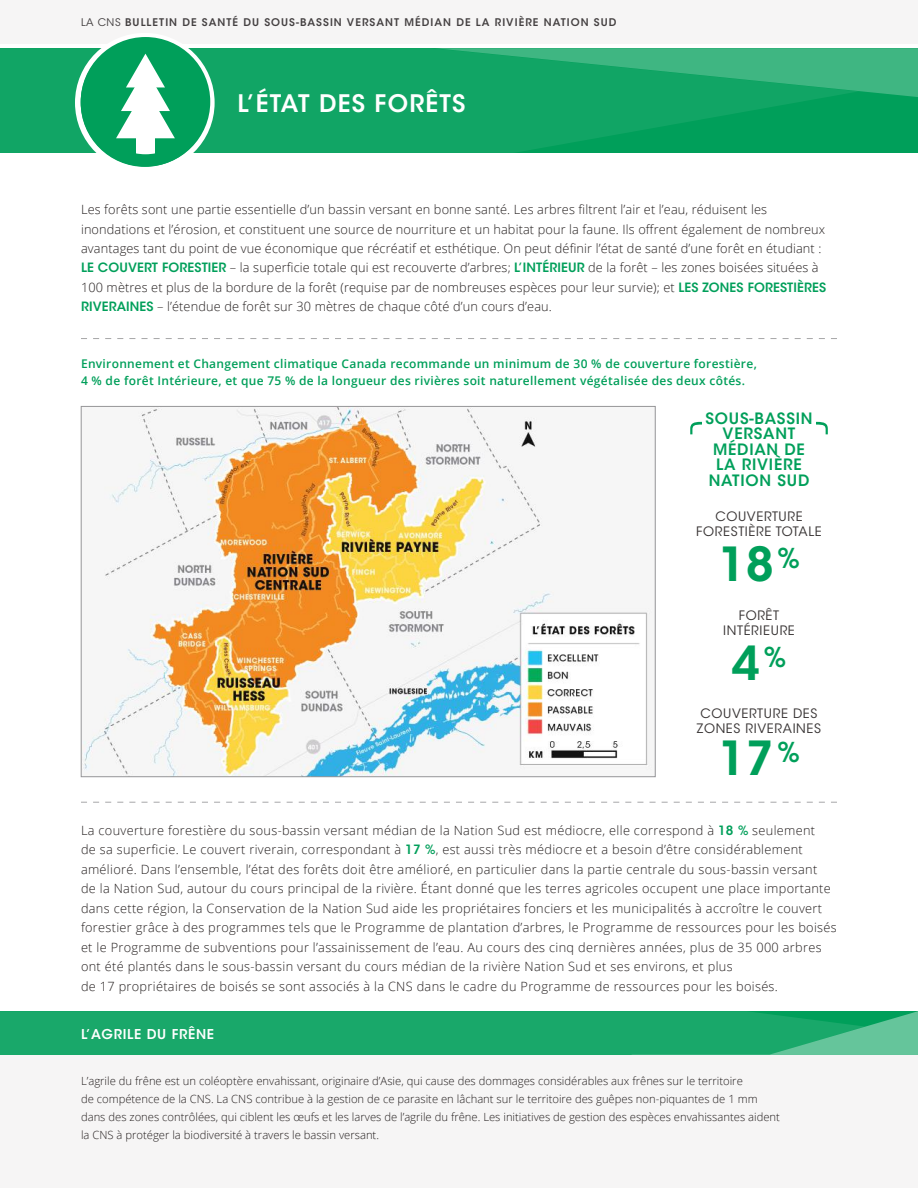
<style>
.page{position:relative;width:918px;height:1188px;background:#fff}
.page>*{position:absolute;margin:0;border:0;box-sizing:border-box;transform-origin:0 0}
.t1{font:46.65px "ITC Avant Garde MM 575 750";color:#009f5a}
.t2{font:24px "ITC Avant Garde MM 520 750";letter-spacing:.05em;color:#fff}
.t3{font:15.6px/15.6px "ITC Avant Garde MM 520 750";letter-spacing:.05em;color:#009f5a;text-align:center}
.t4{font:13.5px "ITC Avant Garde MM 520 750";letter-spacing:.05em;color:#fff}
.t5{font:12.9px/15.1px "ITC Avant Garde MM 300 750";letter-spacing:.05em;color:#393535;text-align:center}
.t6{font:300 12.75px/19.5px "Open Sans";letter-spacing:.025em;color:#241f1f}
.t7{font:600 12px/16.5px "Open Sans";letter-spacing:.025em;color:#009f5a}
.t8{font:300 11.25px/18px "Open Sans";color:#241f1f}
.t9{font:10.5px "ITC Avant Garde MM 520 750";letter-spacing:.1em;color:#444041}
.s1{font-family:"ITC Avant Garde MM 302 750"}
.s2{font-family:"ITC Avant Garde MM 520 750";font-weight:400;color:#009f5a}
</style>
<div class="page">
<div style="left:0;top:48px;width:918px;height:105px;background:#009f5a"></div>
<svg style="left:0;top:48px;width:824px;height:105px;fill:#11a565"></svg>
<svg style="left:435px;top:48px;width:483px;height:49px;background:#27ad73"></svg>
<div style="left:0;top:0;width:918px;height:43px;background:#f6f5f5"></div>
<svg style="left:81px;top:338px;width:756px;height:1px"></svg>
<svg style="left:81px;top:802px;width:756px;height:1px"></svg>
<svg style="left:78px;top:36px;width:134px;height:134px"></svg>
<div style="left:75px;top:33px;width:140px;height:140px;border:6px solid #fff;border-radius:50%"></div>
<div style="left:81px;top:37px;width:129px;height:130px;background:#009f5a;border-radius:50%"></div>
<svg style="left:116px;top:54px;width:59px;height:84px"></svg>
<div style="left:137px;top:125px;width:18px;height:29px;background:#fff"></div>
<div style="left:0;top:1042px;width:918px;height:146px;background:#f6f5f5"></div>
<svg style="left:0;top:1011px;width:918px;height:44px;background:#1eaa6d"></svg>
<img style="left:83px;top:408px;width:569px;height:367px">
<svg style="left:690px;top:421px;width:138px;height:13px"></svg>
<div style="left:702px;top:408px;width:114px;height:49px;background:#fff"></div>
<p class="t9" style="left:81px;top:16px;width:537px"><span class="s1">LA CNS</span> BULLETIN DE SANTÉ DU SOUS-BASSIN VERSANT MÉDIAN DE LA RIVIÈRE NATION SUD</p>
<h2 class="t2" style="left:238px;top:89px;width:229px">L’ÉTAT DES FORÊTS</h2>
<p class="t6" style="left:81px;top:199px;width:747px">Les forêts sont une partie essentielle d’un bassin versant en bonne santé. Les arbres filtrent l’air et l’eau, réduisent les inondations et l’érosion, et constituent une source de nourriture et un habitat pour la faune. Ils offrent également de nombreux avantages tant du point de vue économique que récréatif et esthétique. On peut définir l’état de santé d’une forêt en étudiant :<br><span class="s2">LE COUVERT FORESTIER</span> – la superficie totale qui est recouverte d’arbres; <span class="s2">L’INTÉRIEUR</span> de la forêt – les zones boisées situées à 100 mètres et plus de la bordure de la forêt (requise par de nombreuses espèces pour leur survie); et <span class="s2">LES ZONES FORESTIÈRES RIVERAINES</span> – l’étendue de forêt sur 30 mètres de chaque côté d’un cours d’eau.</p>
<p class="t7" style="left:81px;top:356px;width:677px">Environnement et Changement climatique Canada recommande un minimum de 30 % de couverture forestière,<br>4 % de forêt Intérieure, et que 75 % de la longueur des rivières soit naturellement végétalisée des deux côtés.</p>
<p class="t3" style="left:706px;top:411px;width:108px">SOUS-BASSIN<br>VERSANT<br>MÉDIAN DE<br>LA RIVIÈRE<br>NATION SUD</p>
<p class="t5" style="left:696px;top:509px;width:127px">COUVERTURE<br>FORESTIÈRE TOTALE</p>
<h1 class="t1" style="left:718px;top:537px;width:83px">18 <sup>%</sup></h1>
<p class="t5" style="left:723px;top:608px;width:73px">FORÊT<br>INTÉRIEURE</p>
<h1 class="t1" style="left:732px;top:636px;width:56px">4 <sup>%</sup></h1>
<p class="t5" style="left:697px;top:706px;width:126px;text-align:left">COUVERTURE DES<br>ZONES RIVERAINES</p>
<h1 class="t1" style="left:718px;top:731px;width:83px">17 <sup>%</sup></h1>
<p class="t6" style="left:81px;top:820px;width:757px">La couverture forestière du sous-bassin versant médian de la Nation Sud est médiocre, elle correspond à <span class="s2">18 %</span> seulement<br>de sa superficie. Le couvert riverain, correspondant à <span class="s2">17 %</span>, est aussi très médiocre et a besoin d’être considérablement amélioré. Dans l’ensemble, l’état des forêts doit être amélioré, en particulier dans la partie centrale du sous-bassin versant<br>de la Nation Sud, autour du cours principal de la rivière. Étant donné que les terres agricoles occupent une place importante dans cette région, la Conservation de la Nation Sud aide les propriétaires fonciers et les municipalités à accroître le couvert forestier grâce à des programmes tels que le Programme de plantation d’arbres, le Programme de ressources pour les boisés et le Programme de subventions pour l’assainissement de l’eau. Au cours des cinq dernières années, plus de 35 000 arbres ont été plantés dans le sous-bassin versant du cours médian de la rivière Nation Sud et ses environs, et plus<br>de 17 propriétaires de boisés se sont associés à la CNS dans le cadre du Programme de ressources pour les boisés.</p>
<p class="t4" style="left:81px;top:1027px;width:135px">L’AGRILE DU FRÊNE</p>
<p class="t8" style="left:81px;top:1072px;width:700px">L’agrile du frêne est un coléoptère envahissant, originaire d’Asie, qui cause des dommages considérables aux frênes sur le territoire<br>de compétence de la CNS. La CNS contribue à la gestion de ce parasite en lâchant sur le territoire des guêpes non-piquantes de 1 mm dans des zones contrôlées, qui ciblent les œufs et les larves de l’agrile du frêne. Les initiatives de gestion des espèces envahissantes aident la CNS à protéger la biodiversité à travers le bassin versant.</p>
</div>
